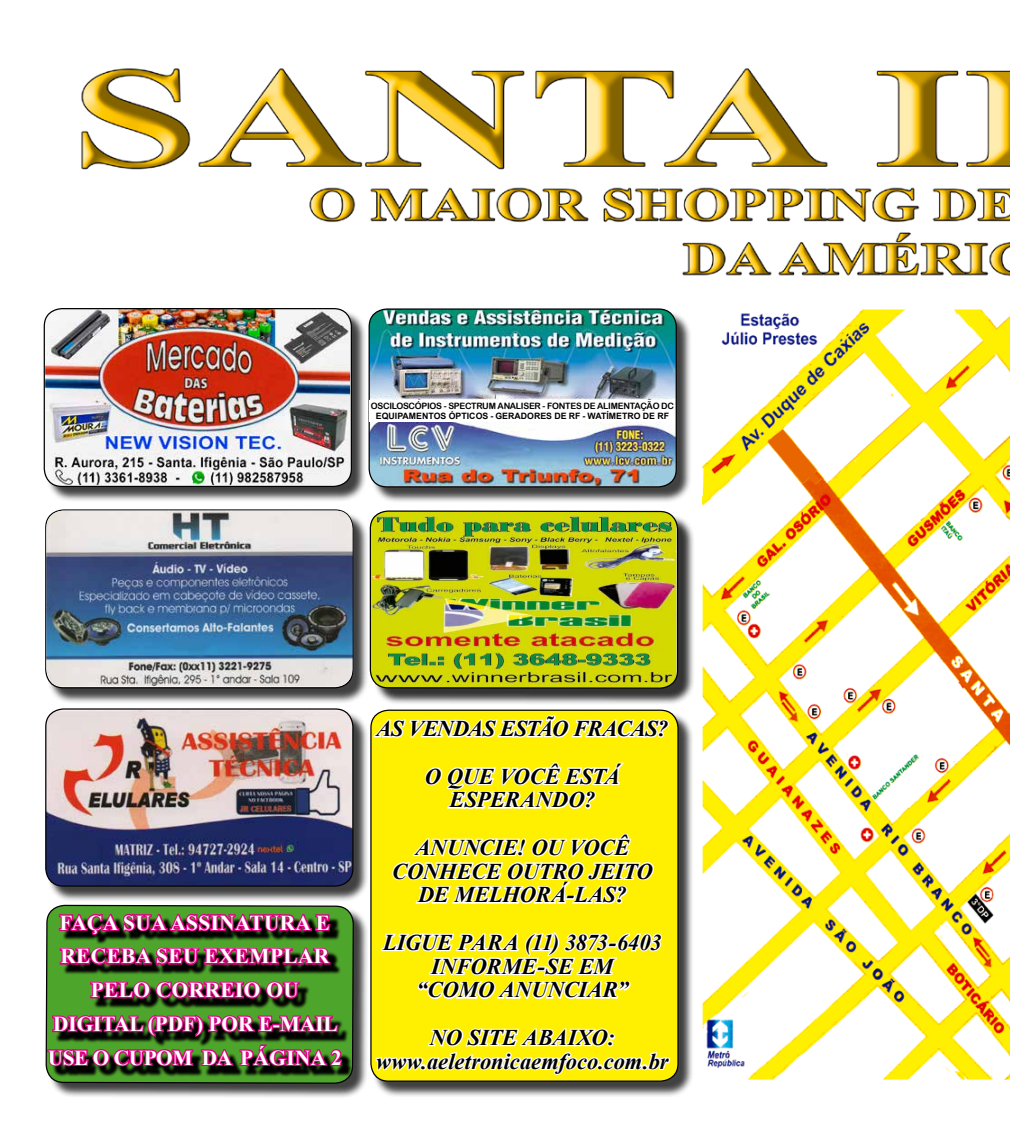
<style>
.page{position:relative;width:1010px;height:1138px;background:#fff}
.page>*{position:absolute;margin:0;border:0;box-sizing:border-box;transform-origin:0 0}
.t1{font:italic 700 22.5px/23.8px "Times New Roman";letter-spacing:-.005em;color:#000;text-align:center}
.t2{font:700 21.25px/33.8px "Times New Roman";letter-spacing:.02em;color:#fff;text-align:center}
.t3{font:8.75px "Arial Rounded MT Bold";letter-spacing:-.03em;color:#000}
.t4{font:700 8.75px "Arial";letter-spacing:.005em;color:#000}
</style>
<div class="page">
<div style="left:372px;top:711px;width:322px;height:386px;background:#000;opacity:.75"></div>
<div style="left:371px;top:710px;width:307px;height:371px;background:#ffef00;border-radius:18px"></div>
<div style="left:373px;top:513px;width:322px;height:192px;background:#000;opacity:.8"></div>
<img style="left:369px;top:510px;width:310px;height:179px">
<img style="left:702px;top:309px;width:308px;height:770px">
<div style="left:47px;top:906px;width:322px;height:193px;background:#000;opacity:.75"></div>
<svg style="left:45px;top:509px;width:309px;height:590px"></svg>
<svg style="left:51px;top:917px;width:302px;height:159px;background:#36721d"></svg>
<svg style="left:58px;top:911px;width:274px;height:62px;background:#68383b"></svg>
<svg style="left:46px;top:979px;width:298px;height:89px;background:#67483b"></svg>
<div style="left:47px;top:710px;width:322px;height:192px;background:#000;opacity:.75"></div>
<img style="left:46px;top:709px;width:307px;height:177px">
<div style="left:45px;top:708px;width:308px;height:178px;border:1px solid #000;border-radius:18px"></div>
<div style="left:47px;top:511px;width:322px;height:193px;background:#000;opacity:.75"></div>
<img style="left:46px;top:510px;width:307px;height:176px">
<div style="left:46px;top:310px;width:321px;height:192px;background:#000;opacity:.75"></div>
<img style="left:45px;top:308px;width:305px;height:177px">
<div style="left:44px;top:308px;width:308px;height:179px;border:1px solid #000;border-radius:18px"></div>
<img style="left:81px;top:68px;width:929px;height:209px">
<svg style="left:372px;top:713px;width:299px;height:25px"></svg>
<svg style="left:424px;top:762px;width:201px;height:47px"></svg>
<svg style="left:392px;top:833px;width:262px;height:71px"></svg>
<svg style="left:381px;top:932px;width:282px;height:67px"></svg>
<svg style="left:374px;top:1028px;width:298px;height:65px"></svg>
<div style="left:370px;top:310px;width:322px;height:193px;background:#000;opacity:.75"></div>
<img style="left:369px;top:309px;width:307px;height:177px">
<div style="left:369px;top:308px;width:308px;height:179px;border:1px solid #000;border-radius:18px"></div>
<div style="left:370px;top:399px;width:304px;height:22px;background:#fff"></div>
<p class="t3" style="left:371px;top:400px;width:298px">OSCILOSCÓPIOS - SPECTRUM ANALISER - FONTES DE ALIMENTAÇÃO DC</p>
<p class="t4" style="left:376px;top:410px;width:48px">EQUIPAMENT</p>
<p class="t4" style="left:434px;top:410px;width:237px">OS ÓPTI COS - GERADORES DE RF - WATÍMETRO DE RF</p>
<p class="t2" style="left:48px;top:905px;width:295px">FAÇA SUA ASSINATURA E<br>RECEBA SEU EXEMPLAR<br>PELO CORREIO OU<br>DIGITAL (PDF) POR E-MAIL<br>USE O CUPOM DA PÁGINA 2</p>
<p class="t1" style="left:377px;top:704px;width:293px;line-height:47.5px">AS VENDAS ESTÃO FRACAS?<br>O QUE VOCÊ ESTÁ</p>
<p class="t1" style="left:415px;top:775px;width:216px;line-height:47.5px">ESPERANDO?<br>ANUNCIE! OU VOCÊ</p>
<p class="t1" style="left:392px;top:858px;width:262px">CONHECE OUTRO JEITO<br>DE MELHORÁ-LAS?</p>
<p class="t1" style="left:383px;top:929px;width:280px">LIGUE PARA (11) 3873-6403<br>INFORME-SE EM<br>“COMO ANUNCIAR”</p>
<p class="t1" style="left:376px;top:1024px;width:294px">NO SITE ABAIXO: www.aeletronicaemfoco.com.br</p>
</div>
